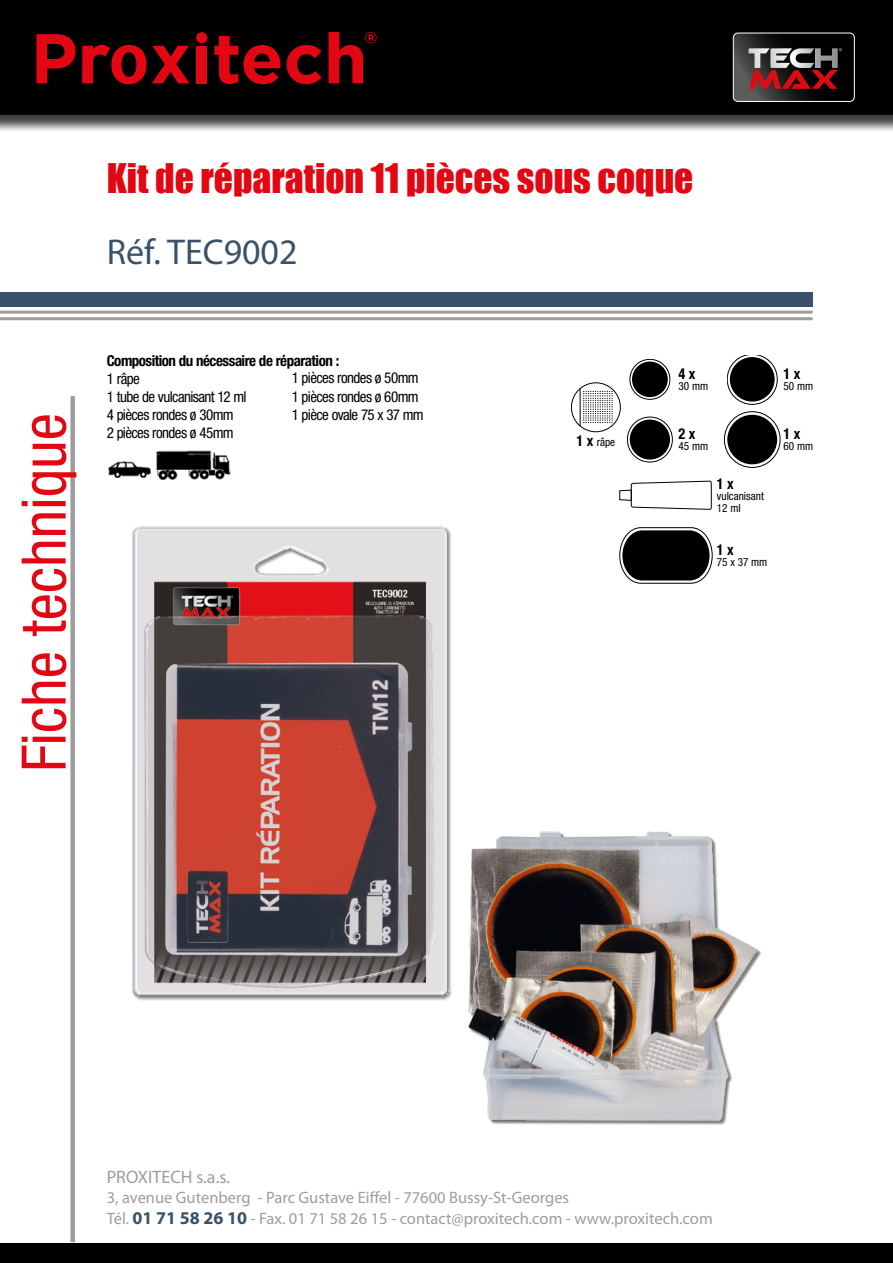
<style>
.page{position:relative;width:893px;height:1263px;background:#fff}
.page>*{position:absolute;margin:0;border:0;box-sizing:border-box;transform-origin:0 0}
.t1{font:condensed 61.5px "Helvetica Neue LT Std";color:#e30613}
.t2{font:37.5px "Impact";color:#e30613}
.t3{font:36px "Myriad Pro";color:#3a5269}
.t4{font:18px "Myriad Pro";color:#9d9d9c}
.t5{font:16.5px/21.6px "Myriad Pro";color:#9d9d9c}
.t6{font:condensed 15px/18.1px "Helvetica Neue LT Std";letter-spacing:-.04em;color:#000}
.t7{font:700 condensed 15px "Helvetica Neue LT Std";letter-spacing:-.035em;color:#000}
.t8{font:700 condensed 15px "Helvetica Neue LT Std";letter-spacing:-.035em;color:#000;scale:.95 1}
.t9{font:condensed 11.25px/11.2px "Helvetica Neue LT Std";color:#000}
.s1{font-weight:700;font-size:15px}
.s2{font-weight:700;font-size:18px;color:#3a5269}
</style>
<div class="page">
<div style="left:0;top:292px;width:813px;height:15px;background:#3a5269"></div>
<hr style="left:0;top:311px;width:813px;height:3px;background:#9d9d9c">
<hr style="left:0;top:317px;width:813px;height:3px;background:#9d9d9c">
<div style="left:70px;top:396px;width:5px;height:846px;background:#9d9d9c"></div>
<div style="left:0;top:1243px;width:893px;height:20px;background:#000"></div>
<div style="left:0;top:0;width:893px;height:133px;background:#000;opacity:.75"></div>
<div style="left:0;top:0;width:893px;height:114px;background:#000"></div>
<svg style="left:36px;top:34px;width:39px;height:49px"></svg>
<div style="left:196px;top:46px;width:11px;height:37px;background:#e30613"></div>
<svg style="left:214px;top:36px;width:66px;height:48px"></svg>
<svg style="left:287px;top:45px;width:35px;height:39px"></svg>
<svg style="left:82px;top:44px;width:108px;height:40px"></svg>
<svg style="left:329px;top:32px;width:48px;height:51px"></svg>
<div style="left:196px;top:32px;width:11px;height:11px;background:#e30613;border-radius:50%"></div>
<svg style="left:733px;top:33px;width:121px;height:68px"></svg>
<img style="left:157px;top:450px;width:73px;height:29px">
<img style="left:108px;top:462px;width:42px;height:15px">
<img style="left:468px;top:831px;width:293px;height:294px">
<div style="left:630px;top:359px;width:40px;height:40px;border:1px solid #000;border-radius:50%"></div>
<div style="left:632px;top:362px;width:36px;height:35px;background:#000;border-radius:50%"></div>
<svg style="left:619px;top:481px;width:93px;height:29px"></svg>
<div style="left:571px;top:383px;width:50px;height:49px;border:1px solid #000;border-radius:50%"></div>
<hr style="left:580px;top:389px;width:1px;height:37px;background:#000">
<svg style="left:583px;top:391px;width:30px;height:32px"></svg>
<svg style="left:619px;top:527px;width:94px;height:57px"></svg>
<div style="left:627px;top:417px;width:46px;height:45px;border:1px solid #000;border-radius:50%"></div>
<div style="left:630px;top:419px;width:40px;height:41px;background:#000;border-radius:50%"></div>
<svg style="left:727px;top:355px;width:50px;height:50px"></svg>
<div style="left:730px;top:357px;width:45px;height:45px;background:#000;border-radius:50%"></div>
<div style="left:724px;top:411px;width:56px;height:57px;border:1px solid #000;border-radius:50%"></div>
<div style="left:727px;top:415px;width:50px;height:49px;background:#000;border-radius:50%"></div>
<img style="left:132px;top:526px;width:320px;height:475px">
<h2 class="t2" style="left:107px;top:150px;width:588px">Kit de réparation 11 pièces sous coque</h2>
<h3 class="t3" style="left:107px;top:230px;width:192px">Réf. TEC9002</h3>
<h1 class="t1" style="left:8px;top:772px;width:360px;rotate:-90deg">Fiche technique</h1>
<p class="t7" style="left:107px;top:351px;width:234px">Composition du nécessaire de réparation :</p>
<p class="t6" style="left:107px;top:369px;width:141px">1 râpe<br>1 tube de vulcanisant 12 ml<br>4 pièces rondes ø 30mm<br>2 pièces rondes ø 45mm</p>
<p class="t6" style="left:292px;top:369px;width:134px">1 pièces rondes ø 50mm<br>1 pièces rondes ø 60mm<br>1 pièce ovale 75 x 37 mm</p>
<p class="t9" style="left:576px;top:437px;width:40px"><span class="s1">1 x</span> râpe</p>
<p class="t8" style="left:679px;top:364px;width:19px">4 x</p>
<p class="t9" style="left:679px;top:380px;width:31px">30 mm</p>
<p class="t8" style="left:679px;top:424px;width:19px">2 x</p>
<p class="t9" style="left:679px;top:440px;width:31px">45 mm</p>
<p class="t8" style="left:717px;top:475px;width:19px">1 x</p>
<p class="t9" style="left:717px;top:491px;width:49px">vulcanisant<br>12 ml</p>
<p class="t8" style="left:717px;top:540px;width:19px">1 x</p>
<p class="t9" style="left:717px;top:556px;width:52px">75 x 37 mm</p>
<p class="t8" style="left:784px;top:364px;width:19px">1 x</p>
<p class="t9" style="left:784px;top:380px;width:31px">50 mm</p>
<p class="t8" style="left:784px;top:424px;width:19px">1 x</p>
<p class="t9" style="left:784px;top:440px;width:31px">60 mm</p>
<p class="t4" style="left:107px;top:1166px;width:125px">PROXITECH s.a.s.</p>
<p class="t5" style="left:107px;top:1186px;width:607px">3, avenue Gutenberg - Parc Gustave Eiffel - 77600 Bussy-St-Georges<br>Tél. <span class="s2">01 71 58 26 10</span> - Fax. 01 71 58 26 15 - contact@proxitech.com - www.proxitech.com</p>
</div>
